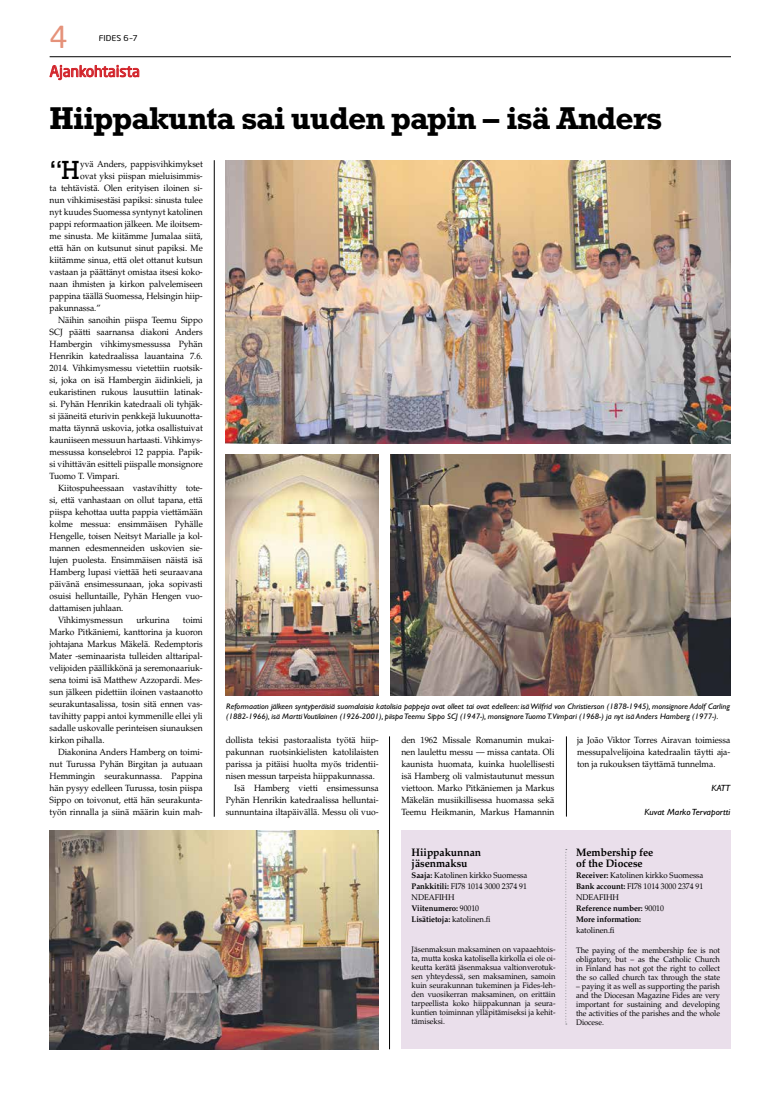
<style>
.page{position:relative;width:780px;height:1106px;background:#fff}
.page>*{position:absolute;margin:0;border:0;box-sizing:border-box;transform-origin:0 0}
.t1{font:700 32px "Rockwell Std";letter-spacing:-.035em;color:#000}
.t2{font:30px "Neo Sans Std";color:#e5927a}
.t3{font:26.7px "Rockwell Std";color:#000;scale:.95 1}
.t4{font:15px "Neo Sans Std";color:#d2232a}
.t5{font:700 10.9px/10.9px "Palatino LT Std";letter-spacing:-.005em;color:#000;scale:.95 1}
.t6{font:9px/12px "Palatino LT Std";letter-spacing:-.005em;color:#000;text-align:justify;scale:.95 1}
.t7{font:italic 9px "Gill Sans Std";color:#000;scale:1.05 1}
.t8{font:8.2px/10.9px "Palatino LT Std";letter-spacing:-.005em;color:#000;scale:.95 1}
.t9{font:8px/9px "Palatino LT Std";letter-spacing:-.005em;color:#000;text-align:justify;scale:.95 1}
.t10{font:italic 8px/10px "Gill Sans Std";color:#000;scale:1.05 1}
.t11{font:8px "Neo Sans Std";color:#000;scale:1.1 1}
.s1{font-weight:700}
</style>
<div class="page">
<hr style="left:50px;top:57px;width:681px;height:1px;background:#000">
<svg style="left:50px;top:65px;width:89px;height:15px"></svg>
<hr style="left:214px;top:160px;width:1px;height:656px;background:#000">
<hr style="left:389px;top:736px;width:1px;height:313px;background:#000">
<div style="left:401px;top:830px;width:329px;height:219px;background:#eadfeb"></div>
<svg style="left:565px;top:849px;width:2px;height:175px"></svg>
<img style="left:226px;top:160px;width:504px;height:284px">
<img style="left:226px;top:454px;width:152px;height:241px">
<img style="left:390px;top:454px;width:340px;height:241px">
<img style="left:50px;top:830px;width:328px;height:219px">
<hr style="left:566px;top:736px;width:1px;height:80px;background:#000">
<h2 class="t2" style="left:50px;top:19px;width:20px">4</h2>
<p class="t11" style="left:99px;top:34px;width:37px">FIDES 6–7</p>
<h3 class="t4" style="left:50px;top:62px;width:92px">Ajankohtaista</h3>
<h1 class="t1" style="left:50px;top:100px;width:614px">Hiippakunta sai uuden papin – isä Anders</h1>
<h3 class="t3" style="left:50px;top:154px;width:33px">“H</h3>
<p class="t6" style="left:80px;top:158px;width:131px">yvä Anders, pappisvihkimykset</p>
<p class="t6" style="left:80px;top:170px;width:131px">ovat yksi piispan mieluisimmis-</p>
<p class="t6" style="left:50px;top:182px;width:163px">ta tehtävistä. Olen erityisen iloinen si-</p>
<p class="t6" style="left:50px;top:194px;width:163px">nun vihkimisestäsi papiksi: sinusta tulee</p>
<p class="t6" style="left:50px;top:206px;width:163px">nyt kuudes Suomessa syntynyt katolinen</p>
<p class="t6" style="left:50px;top:218px;width:163px">pappi reformaation jälkeen. Me iloitsem-</p>
<p class="t6" style="left:50px;top:230px;width:163px">me sinusta. Me kiitämme Jumalaa siitä,</p>
<p class="t6" style="left:50px;top:242px;width:163px">että hän on kutsunut sinut papiksi. Me</p>
<p class="t6" style="left:50px;top:254px;width:163px">kiitämme sinua, että olet ottanut kutsun</p>
<p class="t6" style="left:50px;top:266px;width:163px">vastaan ja päättänyt omistaa itsesi koko-</p>
<p class="t6" style="left:50px;top:278px;width:163px">naan ihmisten ja kirkon palvelemiseen</p>
<p class="t6" style="left:50px;top:290px;width:163px">pappina täällä Suomessa, Helsingin hiip-</p>
<p class="t6" style="left:50px;top:302px;width:55px">pakunnassa.”</p>
<p class="t6" style="left:58px;top:314px;width:154px">Näihin sanoihin piispa Teemu Sippo</p>
<p class="t6" style="left:50px;top:326px;width:163px">SCJ päätti saarnansa diakoni Anders</p>
<p class="t6" style="left:50px;top:338px;width:163px">Hambergin vihkimysmessussa Pyhän</p>
<p class="t6" style="left:50px;top:350px;width:163px">Henrikin katedraalissa lauantaina 7.6.</p>
<p class="t6" style="left:50px;top:362px;width:163px">2014. Vihkimysmessu vietettiin ruotsik-</p>
<p class="t6" style="left:50px;top:374px;width:163px">si, joka on isä Hambergin äidinkieli, ja</p>
<p class="t6" style="left:50px;top:386px;width:163px">eukaristinen rukous lausuttiin latinak-</p>
<p class="t6" style="left:50px;top:398px;width:163px">si. Pyhän Henrikin katedraali oli tyhjäk-</p>
<p class="t6" style="left:50px;top:410px;width:163px">si jääneitä eturivin penkkejä lukuunotta-</p>
<p class="t6" style="left:50px;top:422px;width:163px">matta täynnä uskovia, jotka osallistuivat</p>
<p class="t6" style="left:50px;top:434px;width:163px">kauniiseen messuun hartaasti. Vihkimys-</p>
<p class="t6" style="left:50px;top:446px;width:163px">messussa konselebroi 12 pappia. Papik-</p>
<p class="t6" style="left:50px;top:458px;width:163px">si vihittävän esitteli piispalle monsignore</p>
<p class="t6" style="left:50px;top:470px;width:75px">Tuomo T. Vimpari.</p>
<p class="t6" style="left:58px;top:482px;width:154px">Kiitospuheessaan vastavihitty tote-</p>
<p class="t6" style="left:50px;top:494px;width:163px">si, että vanhastaan on ollut tapana, että</p>
<p class="t6" style="left:50px;top:506px;width:163px">piispa kehottaa uutta pappia viettämään</p>
<p class="t6" style="left:50px;top:518px;width:163px">kolme messua: ensimmäisen Pyhälle</p>
<p class="t6" style="left:50px;top:530px;width:163px">Hengelle, toisen Neitsyt Marialle ja kol-</p>
<p class="t6" style="left:50px;top:542px;width:163px">mannen edesmenneiden uskovien sie-</p>
<p class="t6" style="left:50px;top:554px;width:163px">lujen puolesta. Ensimmäisen näistä isä</p>
<p class="t6" style="left:50px;top:566px;width:163px">Hamberg lupasi viettää heti seuraavana</p>
<p class="t6" style="left:50px;top:578px;width:163px">päivänä ensimessunaan, joka sopivasti</p>
<p class="t6" style="left:50px;top:590px;width:163px">osuisi helluntaille, Pyhän Hengen vuo-</p>
<p class="t6" style="left:50px;top:602px;width:79px">dattamisen juhlaan.</p>
<p class="t6" style="left:58px;top:614px;width:70px">Vihkimysmessun</p>
<p class="t6" style="left:136px;top:614px;width:37px">urkurina</p>
<p class="t6" style="left:50px;top:614px;width:163px;text-indent:133px">toimi Marko Pitkäniemi, kanttorina ja kuoron johtajana Markus Mäkelä. Redemptoris Mater -seminaarista tulleiden alttaripal&shy;velijoiden päällikkönä ja seremonaariuk&shy;sena toimi isä Matthew Azzopardi. Mes&shy;sun jälkeen pidettiin iloinen vastaanotto seurakuntasalissa, tosin sitä ennen vas&shy;tavihitty pappi antoi kymmenille ellei yli sadalle uskovalle perinteisen siunauksen kirkon pihalla.</p>
<p class="t6" style="left:50px;top:746px;width:163px;text-indent:9px">Diakonina Anders Hamberg on toimi&shy;nut Turussa Pyhän Birgitan ja autuaan Hemmingin seurakunnassa. Pappina hän pysyy edelleen Turussa, tosin piispa Sippo on toivonut, että hän seurakunta&shy;työn rinnalla ja siinä määrin kuin mah-</p>
<p class="t10" style="left:226px;top:701px;width:481px">Reformaation jälkeen syntyperäisiä suomalaisia katolisia pappeja ovat olleet tai ovat edelleen: isä Wilfrid von Christierson (1878-1945), monsignore Adolf Carling (1882-1966), isä Martti Voutilainen (1926-2001), piispa Teemu Sippo SCJ (1947-), monsignore Tuomo T.Vimpari (1968-) ja nyt isä Anders Hamberg (1977-).</p>
<p class="t6" style="left:226px;top:734px;width:162px">dollista tekisi pastoraalista työtä hiip-</p>
<p class="t6" style="left:226px;top:746px;width:162px">pakunnan ruotsinkielisten katolilaisten</p>
<p class="t6" style="left:226px;top:758px;width:162px">parissa ja pitäisi huolta myös tridentii-</p>
<p class="t6" style="left:226px;top:770px;width:159px">nisen messun tarpeista hiippakunnassa.</p>
<p class="t6" style="left:234px;top:782px;width:153px">Isä Hamberg vietti ensimessunsa</p>
<p class="t6" style="left:226px;top:794px;width:162px">Pyhän Henrikin katedraalissa helluntai-</p>
<p class="t6" style="left:226px;top:806px;width:162px">sunnuntaina iltapäivällä. Messu oli vuo-</p>
<p class="t6" style="left:401px;top:734px;width:163px">den 1962 Missale Romanumin mukai&shy;nen laulettu messu — missa cantata. Oli kaunista huomata, kuinka huolellisesti isä Hamberg oli valmistautunut messun viettoon. Marko Pitkäniemen ja Markus Mäkelän musiikillisessa huomassa sekä Teemu Heikmanin, Markus Hamannin</p>
<p class="t6" style="left:577px;top:734px;width:163px">ja João Viktor Torres Airavan toimiessa messupalvelijoina katedraalin täytti aja&shy;ton ja rukouksen täyttämä tunnelma.</p>
<p class="t7" style="left:711px;top:782px;width:20px">KATT</p>
<p class="t7" style="left:644px;top:806px;width:83px">Kuvat Marko Tervaportti</p>
<p class="t5" style="left:411px;top:847px;width:75px">Hiippakunnan jäsenmaksu</p>
<p class="t8" style="left:411px;top:870px;width:123px"><span class="s1">Saaja:</span> Katolinen kirkko Suomessa<br><span class="s1">Pankkitili:</span> FI78 1014 3000 2374 91<br>NDEAFIHH<br><span class="s1">Viitenumero:</span> 90010<br><span class="s1">Lisätietoja:</span> katolinen.fi</p>
<p class="t9" style="left:411px;top:944px;width:153px">Jäsenmaksun maksaminen on vapaaehtois&shy;ta, mutta koska katolisella kirkolla ei ole oi&shy;keutta kerätä jäsenmaksua valtionverotuk&shy;sen yhteydessä, sen maksaminen, samoin kuin seurakunnan tukeminen ja Fides-leh&shy;den vuosikerran maksaminen, on erittäin tarpeellista koko hiippakunnan ja seura&shy;kuntien toiminnan ylläpitämiseksi ja kehit&shy;tämiseksi.</p>
<p class="t5" style="left:576px;top:847px;width:83px">Membership fee of the Diocese</p>
<p class="t8" style="left:576px;top:870px;width:135px"><span class="s1">Receiver:</span> Katolinen kirkko Suomessa<br><span class="s1">Bank account:</span> FI78 1014 3000 2374 91<br>NDEAFIHH<br><span class="s1">Reference number:</span> 90010<br><span class="s1">More information:</span></p>
<p class="t8" style="left:576px;top:924px;width:42px">katolinen.fi</p>
<p class="t9" style="left:576px;top:945px;width:153px">The paying of the membership fee is not obligatory, but – as the Catholic Church in Finland has not got the right to collect the so called church tax through the state</p>
<p class="t9" style="left:576px;top:981px;width:153px">– paying it as well as supporting the parish and the Diocesan Magazine Fides are very important for sustaining and developing the activities of the parishes and the whole Diocese.</p>
</div>
